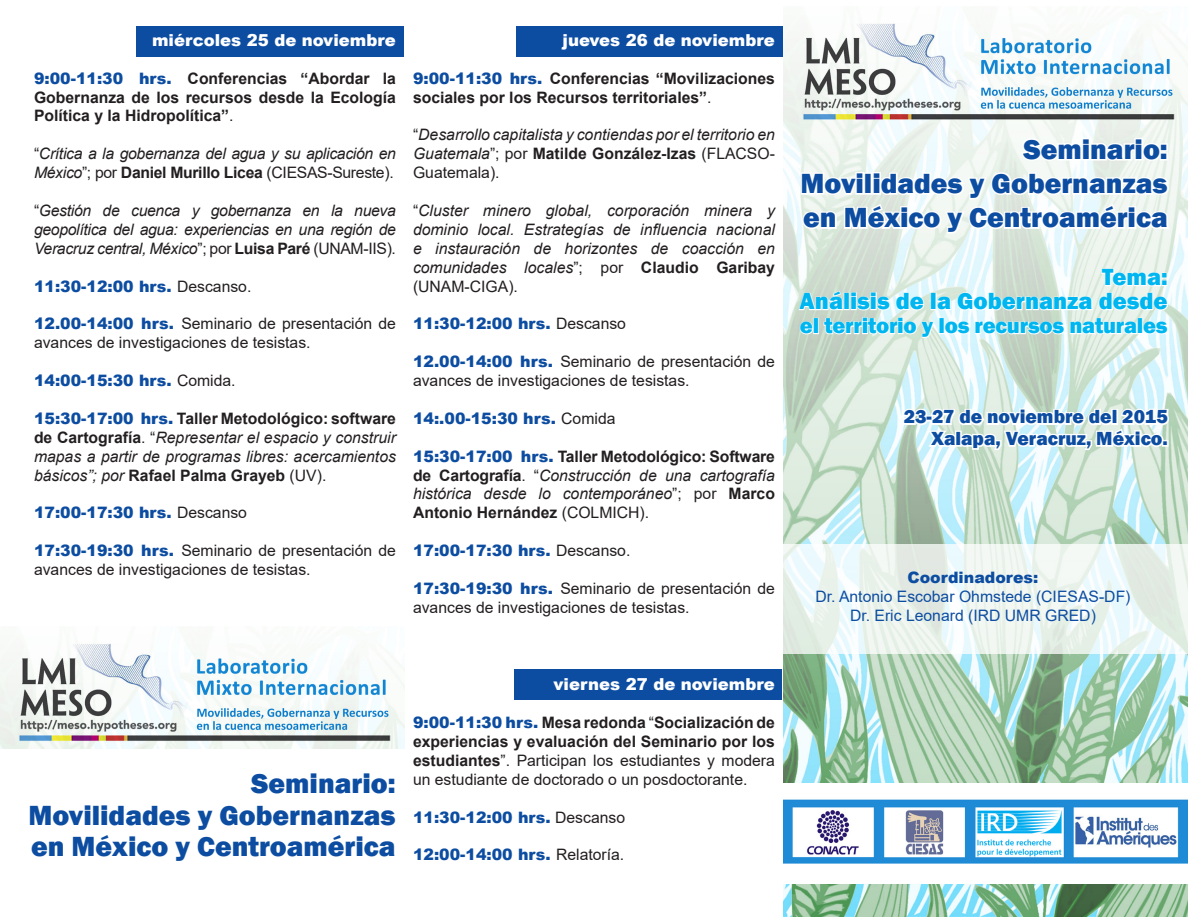
<style>
.page{position:relative;width:1188px;height:918px;background:#fff}
.page>*{position:absolute;margin:0;border:0;box-sizing:border-box;transform-origin:0 0}
.t1{font:800 28.5px "Franklin Gothic";color:#0d4da1}
.t2{font:800 24px "Franklin Gothic";color:#00b6f0}
.t3{font:800 22.2px "Franklin Gothic";letter-spacing:-.01em;color:#00b6f0}
.t4{font:800 19.5px "Franklin Gothic";color:#0d4da1}
.t5{font:900 16.5px "Arial";color:#fff}
.t6{font:italic 15.75px/18.9px "Arial";color:#231f20;text-align:justify}
.t7{font:700 15.75px/18.9px "Arial";color:#231f20;text-align:justify}
.t8{font:15.75px/18.9px "Arial";color:#231f20}
.t9{font:900 15.75px "Arial";color:#0d4da1}
.t10{font:italic 15.75px/18.9px "Arial";letter-spacing:-.02em;color:#231f20}
.t11{font:15.75px "Arial";color:#0d4da1}
.s1{font-weight:900;color:#0d4da1}
.s2{font-weight:400}
.s3{font-style:normal}
.s4{font-weight:700;font-style:normal}
.s5{font-weight:400;color:#231f20}
.s6{font-weight:900;font-style:normal;color:#0d4da1}
.s7{font-weight:400;font-style:italic}
</style>
<div class="page">
<div style="left:514px;top:670px;width:268px;height:30px;background:#0d4da1"></div>
<div style="left:516px;top:26px;width:268px;height:30px;background:#0d4da1"></div>
<div style="left:136px;top:26px;width:268px;height:30px;background:#0d4da1"></div>
<img style="left:783px;top:23px;width:405px;height:894px">
<svg style="left:783px;top:544px;width:405px;height:110px"></svg>
<svg style="left:799px;top:136px;width:372px;height:105px"></svg>
<svg style="left:798px;top:268px;width:371px;height:71px"></svg>
<svg style="left:900px;top:406px;width:271px;height:57px"></svg>
<div style="left:1162px;top:440px;width:7px;height:7px;border:3px solid #fff"></div>
<img style="left:784px;top:784px;width:404px;height:100px">
<img style="left:0;top:644px;width:405px;height:105px">
<p class="t5" style="left:152px;top:28px;width:245px">miércoles 25 de noviembre</p>
<p class="t7" style="left:34px;top:69px;width:364px"><span class="s1">9:00-11:30 hrs.</span> Conferencias “Abordar la Gobernanza de los recursos desde la Ecología Política y la Hidropolítica”<span class="s2">.</span></p>
<p class="t10" style="left:34px;top:144px;width:363px"><span class="s3">“</span>Crítica a la gobernanza del agua y su aplicación en<br>México<span class="s3">”; por</span> <span class="s4">Daniel Murillo Licea</span> <span class="s3">(CIESAS-Sureste).</span></p>
<p class="t6" style="left:34px;top:201px;width:363px"><span class="s3">“</span>Gestión de cuenca y gobernanza en la nueva geopolítica del agua: experiencias en una región de Veracruz central, México<span class="s3">”; por</span> <span class="s4">Luisa Paré</span> <span class="s3">(UNAM-IIS).</span></p>
<p class="t9" style="left:34px;top:274px;width:219px">11:30-12:00 hrs. <span class="s5">Descanso.</span></p>
<p class="t8" style="left:34px;top:314px;width:363px"><span class="s1">12.00-14:00 hrs.</span> Seminario de presentación de avances de investigaciones de tesistas.</p>
<p class="t9" style="left:34px;top:369px;width:203px">14:00-15:30 hrs. <span class="s5">Comida.</span></p>
<p class="t6" style="left:34px;top:409px;width:363px"><span class="s6">15:30-17:00 hrs.</span> <span class="s4">Taller Metodológico: software de Cartografía</span><span class="s3">. “</span>Representar el espacio y construir mapas a partir de programas libres: acercamientos básicos”; por <span class="s4">Rafael Palma Grayeb</span> <span class="s3">(UV).</span></p>
<p class="t9" style="left:34px;top:501px;width:215px">17:00-17:30 hrs. <span class="s5">Descanso</span></p>
<p class="t8" style="left:34px;top:541px;width:363px"><span class="s1">17:30-19:30 hrs.</span> Seminario de presentación de avances de investigaciones de tesistas.</p>
<p class="t5" style="left:563px;top:28px;width:214px">jueves 26 de noviembre</p>
<p class="t7" style="left:413px;top:69px;width:363px"><span class="s1">9:00-11:30 hrs.</span> Conferencias “Movilizaciones sociales por los Recursos territoriales”<span class="s2">.</span></p>
<p class="t6" style="left:413px;top:126px;width:363px"><span class="s3">“</span>Desarrollo capitalista y contiendas por el territorio en Guatemala<span class="s3">”; por</span> <span class="s4">Matilde González-Izas</span> <span class="s3">(FLACSO-Guatemala).</span></p>
<p class="t6" style="left:413px;top:201px;width:363px"><span class="s3">“</span>Cluster minero global, corporación minera y dominio local. Estrategías de influencia nacional e instauración de horizontes de coacción en comunidades locales<span class="s3">”; por</span> <span class="s4">Claudio Garibay </span><span class="s3">(UNAM-CIGA).</span></p>
<p class="t9" style="left:413px;top:312px;width:215px">11:30-12:00 hrs. <span class="s5">Descanso</span></p>
<p class="t8" style="left:413px;top:352px;width:363px"><span class="s1">12.00-14:00 hrs.</span> Seminario de presentación de avances de investigaciones de tesistas.</p>
<p class="t9" style="left:413px;top:407px;width:204px">14:.00-15:30 hrs. <span class="s5">Comida</span></p>
<p class="t7" style="left:413px;top:447px;width:363px"><span class="s1">15:30-17:00 hrs.</span> Taller Metodológico: Software de Cartografía<span class="s2">. “</span><span class="s7">Construcción de una cartografía histórica desde lo contemporáneo</span><span class="s2">”; por</span> Marco Antonio Hernández <span class="s2">(COLMICH).</span></p>
<p class="t9" style="left:413px;top:539px;width:219px">17:00-17:30 hrs. <span class="s5">Descanso.</span></p>
<p class="t8" style="left:413px;top:579px;width:363px"><span class="s1">17:30-19:30 hrs.</span> Seminario de presentación de avances de investigaciones de tesistas.</p>
<p class="t1" style="left:251px;top:765px;width:146px">Seminario:</p>
<p class="t1" style="left:28px;top:797px;width:369px">Movilidades y Gobernanzas</p>
<p class="t1" style="left:31px;top:828px;width:366px">en México y Centroamérica</p>
<p class="t5" style="left:554px;top:672px;width:223px">viernes 27 de noviembre</p>
<p class="t7" style="left:413px;top:713px;width:363px"><span class="s1">9:00-11:30 hrs.</span> Mesa redonda <span class="s2">“</span>Socialización de experiencias y evaluación del Seminario por los estudiantes<span class="s2">”. Participan los estudiantes y modera un estudiante de doctorado o un posdoctorante.</span></p>
<p class="t9" style="left:413px;top:805px;width:214px">11:30-12:00 hrs. <span class="s5">Descanso</span></p>
<p class="t9" style="left:413px;top:843px;width:213px">12:00-14:00 hrs. <span class="s5">Relatoría.</span></p>
<p class="t1" style="left:1023px;top:131px;width:146px">Seminario:</p>
<p class="t1" style="left:801px;top:165px;width:369px">Movilidades y Gobernanzas</p>
<p class="t1" style="left:803px;top:199px;width:366px">en México y Centroamérica</p>
<p class="t2" style="left:1102px;top:262px;width:67px">Tema:</p>
<p class="t2" style="left:800px;top:286px;width:370px">Análisis de la Gobernanza desde</p>
<p class="t3" style="left:800px;top:312px;width:369px">el territorio y los recursos naturales</p>
<p class="t4" style="left:904px;top:404px;width:266px">23-27 de noviembre del 2015</p>
<p class="t4" style="left:931px;top:426px;width:238px">Xalapa, Veracruz, México.</p>
<p class="t9" style="left:907px;top:566px;width:133px">Coordinadores:</p>
<p class="t11" style="left:815px;top:585px;width:317px">Dr. Antonio Escobar Ohmstede (CIESAS-DF)</p>
<p class="t11" style="left:850px;top:604px;width:247px">Dr. Eric Leonard (IRD UMR GRED)</p>
</div>
